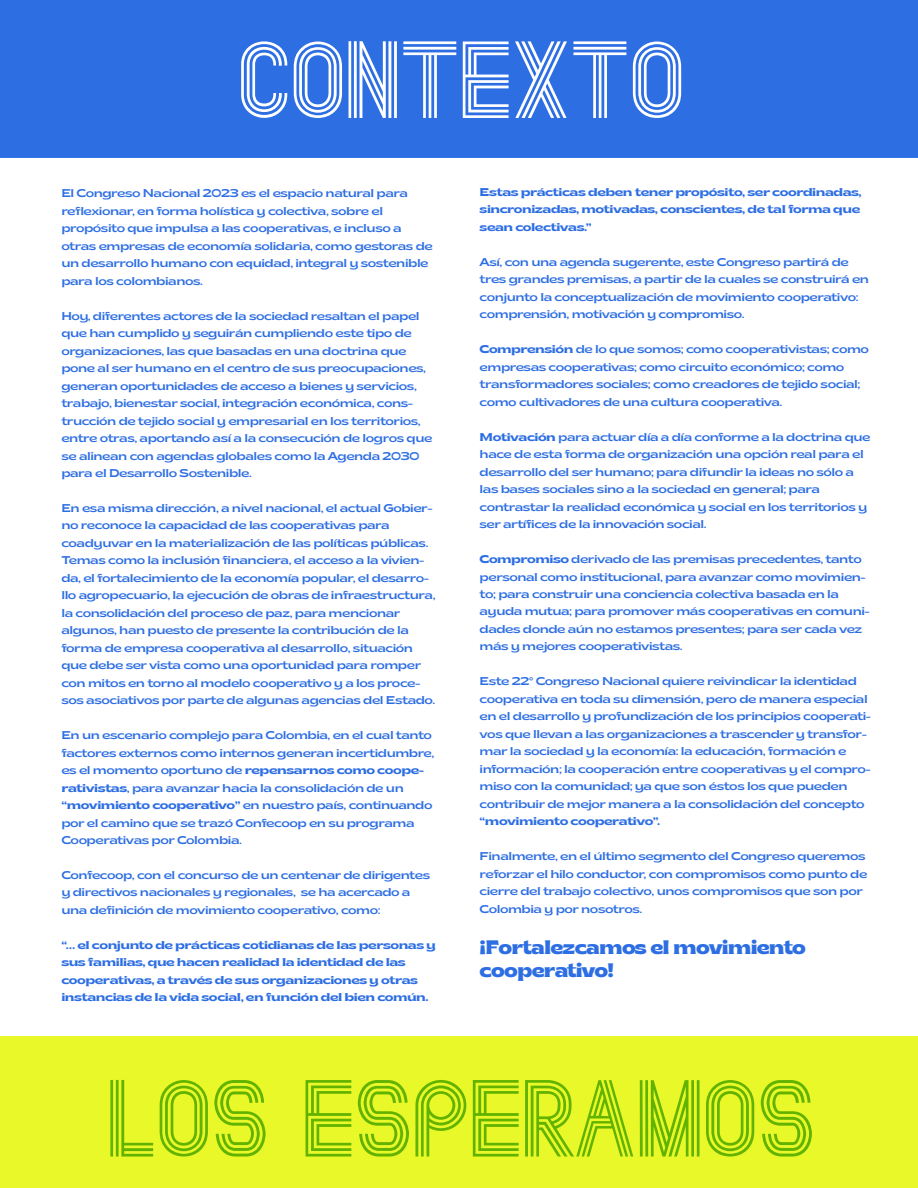
<style>
.page{position:relative;width:918px;height:1188px;background:#fff}
.page>*{position:absolute;margin:0;border:0;box-sizing:border-box;transform-origin:0 0}
.t1{font:108px "Paralines";letter-spacing:-.04em;color:#62b300}
.t2{font:108px "Paralines";letter-spacing:-.04em;color:#fff}
.t3{font:700 19.5px/23.5px "Brice";letter-spacing:-.04em;color:#2d6ee3}
.t4{font:semi-expanded 11.25px/17.5px "Brice";letter-spacing:-.04em;color:#2d6ee3}
.t5{font:600 semi-expanded 11.25px/17.5px "Brice";letter-spacing:-.04em;color:#2d6ee3}
.s1{font-weight:600}
</style>
<div class="page">
<div style="left:0;top:0;width:918px;height:158px;background:#2d6ee3"></div>
<div style="left:0;top:1036px;width:918px;height:152px;background:#e9f829"></div>
<h1 class="t2" style="left:236px;top:18px;width:452px">CONTEXTO</h1>
<p class="t4" style="left:61px;top:184px;width:373px">El Congreso Nacional 2023 es el espacio natural para reflexionar, en forma holística y colectiva, sobre el propósito que impulsa a las cooperativas, e incluso a otras empresas de economía solidaria, como gestoras de un desarrollo humano con equidad, integral y sostenible para los colombianos.</p>
<p class="t4" style="left:61px;top:306px;width:372px">Hoy, diferentes actores de la sociedad resaltan el papel que han cumplido y seguirán cumpliendo este tipo de organizaciones, las que basadas en una doctrina que pone al ser humano en el centro de sus preocupaciones, generan oportunidades de acceso a bienes y servicios, trabajo, bienestar social, integración económica, cons&shy;trucción de tejido social y empresarial en los territorios, entre otras, aportando así a la consecución de logros que se alinean con agendas globales como la Agenda 2030 para el Desarrollo Sostenible.</p>
<p class="t4" style="left:61px;top:499px;width:376px">En esa misma dirección, a nivel nacional, el actual Gobier&shy;no reconoce la capacidad de las cooperativas para coadyuvar en la materialización de las políticas públicas.<br>Temas como la inclusión financiera, el acceso a la vivien&shy;da, el fortalecimiento de la economía popular, el desarro&shy;llo agropecuario, la ejecución de obras de infraestructura, la consolidación del proceso de paz, para mencionar algunos, han puesto de presente la contribución de la forma de empresa cooperativa al desarrollo, situación que debe ser vista como una oportunidad para romper con mitos en torno al modelo cooperativo y a los proce&shy;sos asociativos por parte de algunas agencias del Estado.</p>
<p class="t4" style="left:61px;top:726px;width:375px">En un escenario complejo para Colombia, en el cual tanto factores externos como internos generan incertidumbre, es el momento oportuno de <span class="s1">repensarnos como coope&shy;rativistas</span>, para avanzar hacia la consolidación de un <span class="s1">“movimiento cooperativo”</span> en nuestro país, continuando por el camino que se trazó Confecoop en su programa Cooperativas por Colombia.</p>
<p class="t4" style="left:61px;top:866px;width:370px">Confecoop, con el concurso de un centenar de dirigentes y directivos nacionales y regionales, se ha acercado a una definición de movimiento cooperativo, como:</p>
<p class="t5" style="left:61px;top:936px;width:376px">“… el conjunto de prácticas cotidianas de las personas y sus familias, que hacen realidad la identidad de las cooperativas, a través de sus organizaciones y otras instancias de la vida social, en función del bien común.</p>
<p class="t5" style="left:480px;top:183px;width:384px">Estas prácticas deben tener propósito, ser coordinadas, sincronizadas, motivadas, conscientes, de tal forma que sean colectivas.”</p>
<p class="t4" style="left:480px;top:253px;width:391px">Así, con una agenda sugerente, este Congreso partirá de tres grandes premisas, a partir de la cuales se construirá en conjunto la conceptualización de movimiento cooperativo: comprensión, motivación y compromiso.</p>
<p class="t4" style="left:480px;top:340px;width:391px"><span class="s1">Comprensión</span> de lo que somos; como cooperativistas; como empresas cooperativas; como circuito económico; como transformadores sociales; como creadores de tejido social; como cultivadores de una cultura cooperativa.</p>
<p class="t4" style="left:480px;top:427px;width:392px"><span class="s1">Motivación</span> para actuar día a día conforme a la doctrina que hace de esta forma de organización una opción real para el desarrollo del ser humano; para difundir la ideas no sólo a las bases sociales sino a la sociedad en general; para contrastar la realidad económica y social en los territorios y ser artífices de la innovación social.</p>
<p class="t4" style="left:480px;top:550px;width:392px"><span class="s1">Compromiso</span> derivado de las premisas precedentes, tanto personal como institucional, para avanzar como movimien&shy;to; para construir una conciencia colectiva basada en la ayuda mutua; para promover más cooperativas en comuni&shy;dades donde aún no estamos presentes; para ser cada vez más y mejores cooperativistas.</p>
<p class="t4" style="left:480px;top:672px;width:393px">Este 22° Congreso Nacional quiere reivindicar la identidad cooperativa en toda su dimensión, pero de manera especial en el desarrollo y profundización de los principios cooperati&shy;vos que llevan a las organizaciones a trascender y transfor&shy;mar la sociedad y la economía: la educación, formación e información; la cooperación entre cooperativas y el compro&shy;miso con la comunidad; ya que son éstos los que pueden contribuir de mejor manera a la consolidación del concepto</p>
<p class="t5" style="left:480px;top:812px;width:182px">“movimiento cooperativo”.</p>
<p class="t4" style="left:480px;top:847px;width:389px">Finalmente, en el último segmento del Congreso queremos reforzar el hilo conductor, con compromisos como punto de cierre del trabajo colectivo, unos compromisos que son por Colombia y por nosotros.</p>
<h2 class="t3" style="left:480px;top:934px;width:328px">¡Fortalezcamos el movimiento cooperativo!</h2>
<h1 class="t1" style="left:105px;top:1056px;width:714px">LOS ESPERAMOS</h1>
</div>
